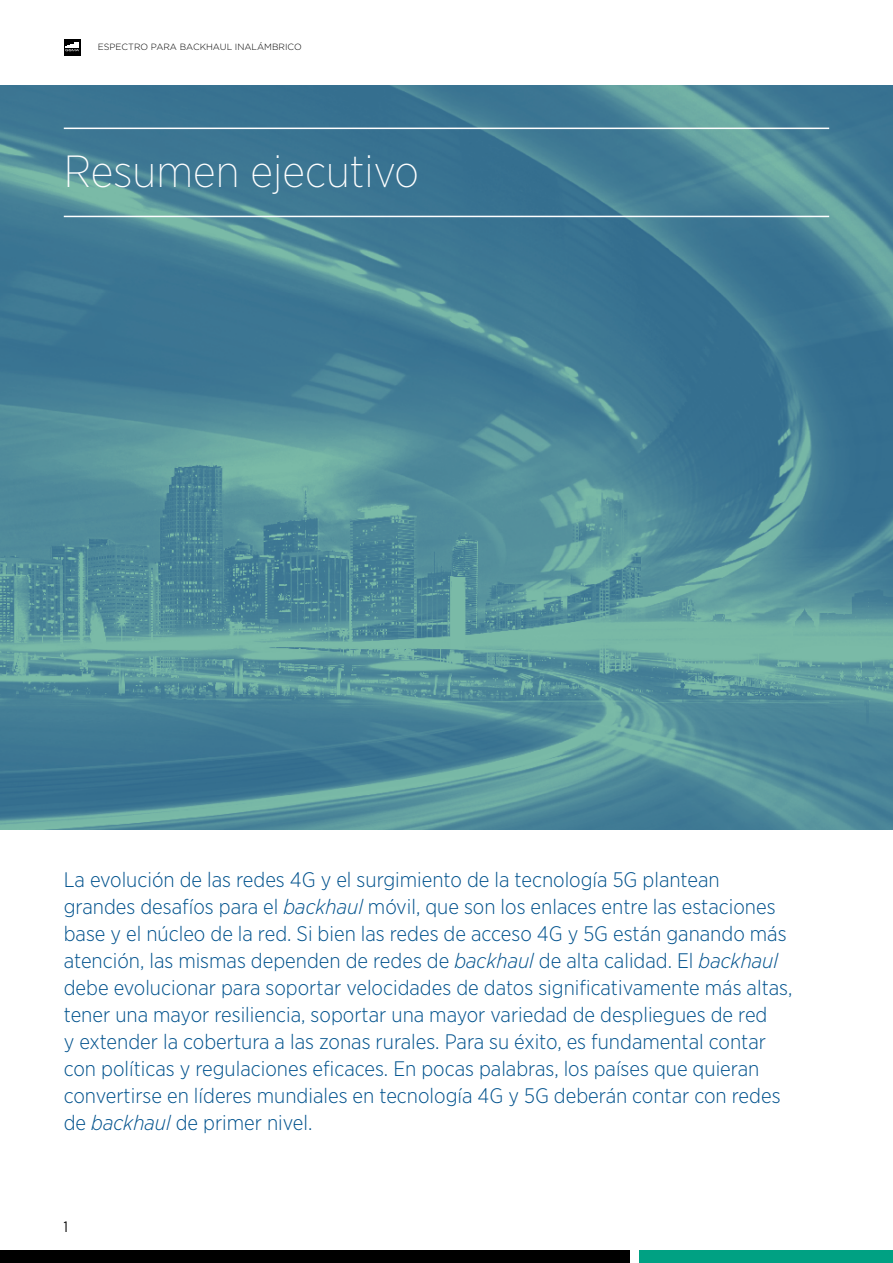
<style>
.page{position:relative;width:893px;height:1263px;background:#fff}
.page>*{position:absolute;margin:0;border:0;box-sizing:border-box;transform-origin:0 0}
.GSMA_Heading_1_Rep{font:200 45px "Gotham Narrow";color:#fff}
.Standfirst{font:300 21px/27px "Gotham Narrow";color:#00528d}
.t1{font:15px "Gotham X Narrow";color:#000}
.t2{font:300 9px "Gotham";color:#000}
.s1{font-style:italic}
</style>
<div class="page">
<img style="left:0;top:85px;width:893px;height:745px">
<hr style="left:64px;top:128px;width:765px;height:1px;background:#fff">
<hr style="left:64px;top:216px;width:765px;height:1px;background:#fff">
<div style="left:0;top:1250px;width:629px;height:13px;background:#000"></div>
<div style="left:639px;top:1250px;width:254px;height:13px;background:#00a183"></div>
<svg style="left:64px;top:39px;width:17px;height:17px"></svg>
<svg style="left:65px;top:42px;width:15px;height:9px"></svg>
<p class="t2" style="left:98px;top:41px;width:205px">ESPECTRO PARA BACKHAUL INALÁMBRICO</p>
<p class="GSMA_Heading_1_Rep" style="left:64px;top:144px;width:357px">Resumen ejecutivo</p>
<p class="Standfirst" style="left:64px;top:866px;width:730px">La evolución de las redes 4G y el surgimiento de la tecnología 5G plantean grandes desafíos para el <span class="s1">backhaul</span> móvil, que son los enlaces entre las estaciones base y el núcleo de la red. Si bien las redes de acceso 4G y 5G están ganando más atención, las mismas dependen de redes de <span class="s1">backhaul</span> de alta calidad. El <span class="s1">backhaul </span>debe evolucionar para soportar velocidades de datos significativamente más altas, tener una mayor resiliencia, soportar una mayor variedad de despliegues de red<br>y extender la cobertura a las zonas rurales. Para su éxito, es fundamental contar con políticas y regulaciones eficaces. En pocas palabras, los países que quieran convertirse en líderes mundiales en tecnología 4G y 5G deberán contar con redes de <span class="s1">backhaul</span> de primer nivel.</p>
<p class="t1" style="left:64px;top:1218px;width:6px">1</p>
</div>
